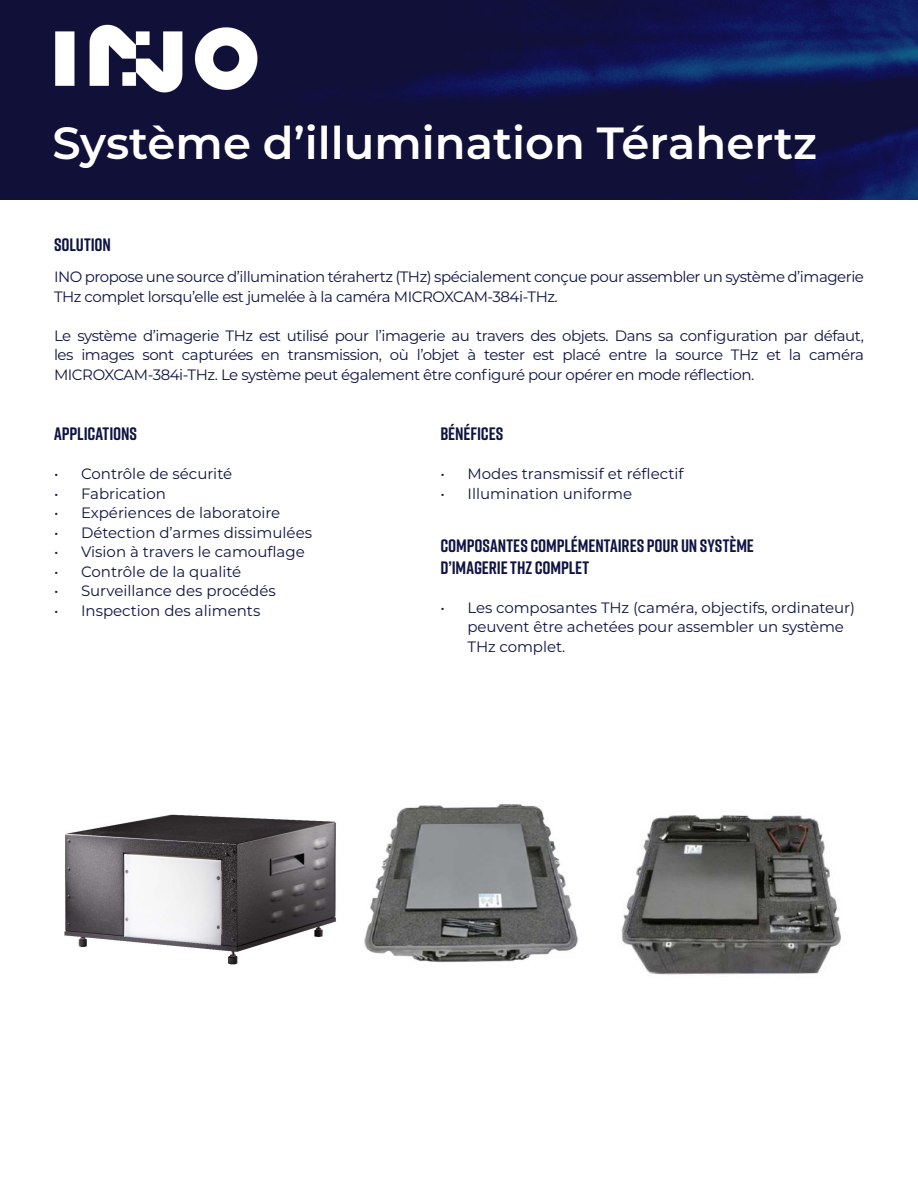
<style>
.page{position:relative;width:918px;height:1188px;background:#fff}
.page>*{position:absolute;margin:0;border:0;box-sizing:border-box;transform-origin:0 0}
.t1{font:600 45px "Montserrat";color:#fff}
.fiche_technique{font:700 18px/21.6px "Rift";letter-spacing:-.005em;color:#0f1341}
.t2{font:15px/19.5px "Montserrat";letter-spacing:-.005em;color:#0f1341;text-align:justify}
.t3{font:15px/19.5px "Montserrat";letter-spacing:-.03em;color:#0f1341}
</style>
<div class="page">
<img style="left:0;top:0;width:918px;height:200px">
<img style="left:38px;top:14px;width:232px;height:89px">
<img style="left:621px;top:815px;width:221px;height:160px">
<img style="left:364px;top:804px;width:215px;height:159px">
<img style="left:64px;top:814px;width:272px;height:151px">
<p class="t1" style="left:52px;top:111px;width:766px">Système d’illumination Térahertz</p>
<p class="fiche_technique" style="left:54px;top:233px;width:59px">SOLUTION</p>
<p class="t3" style="left:54px;top:267px;width:812px">INO propose une source d’illumination térahertz (THz) spécialement conçue pour assembler un système d’imagerie<br>THz complet lorsqu’elle est jumelée à la caméra MICROXCAM-384i-THz.</p>
<p class="t2" style="left:54px;top:325px;width:812px">Le système d’imagerie THz est utilisé pour l’imagerie au travers des objets. Dans sa configuration par défaut, les images sont capturées en transmission, où l’objet à tester est placé entre la source THz et la caméra MICROXCAM-384i-THz. Le système peut également être configuré pour opérer en mode réflection.</p>
<p class="fiche_technique" style="left:54px;top:423px;width:84px">APPLICATIONS</p>
<p class="t2" style="left:54px;top:463px;width:180px">• Contrôle de sécurité</p>
<p class="t2" style="left:54px;top:483px;width:114px">• Fabrication</p>
<p class="t2" style="left:54px;top:502px;width:228px">• Expériences de laboratoire</p>
<p class="t2" style="left:54px;top:522px;width:260px">• Détection d’armes dissimulées</p>
<p class="t2" style="left:54px;top:541px;width:252px">• Vision à travers le camouflage</p>
<p class="t2" style="left:54px;top:561px;width:189px">• Contrôle de la qualité</p>
<p class="t2" style="left:54px;top:580px;width:223px">• Surveillance des procédés</p>
<p class="t2" style="left:54px;top:600px;width:208px">• Inspection des aliments</p>
<p class="fiche_technique" style="left:440px;top:423px;width:64px">BÉNÉFICES</p>
<p class="t2" style="left:440px;top:463px;width:245px">• Modes transmissif et réflectif</p>
<p class="t2" style="left:440px;top:483px;width:193px">• Illumination uniforme</p>
<p class="fiche_technique" style="left:440px;top:535px;width:315px">COMPOSANTES COMPLÉMENTAIRES POUR UN SYSTÈME<br>D’IMAGERIE THZ COMPLET</p>
<p class="t2" style="left:467px;top:597px;width:389px;text-align:left;text-indent:-27px">• Les composantes THz (caméra, objectifs, ordinateur) peuvent être achetées pour assembler un système<br>THz complet.</p>
</div>
